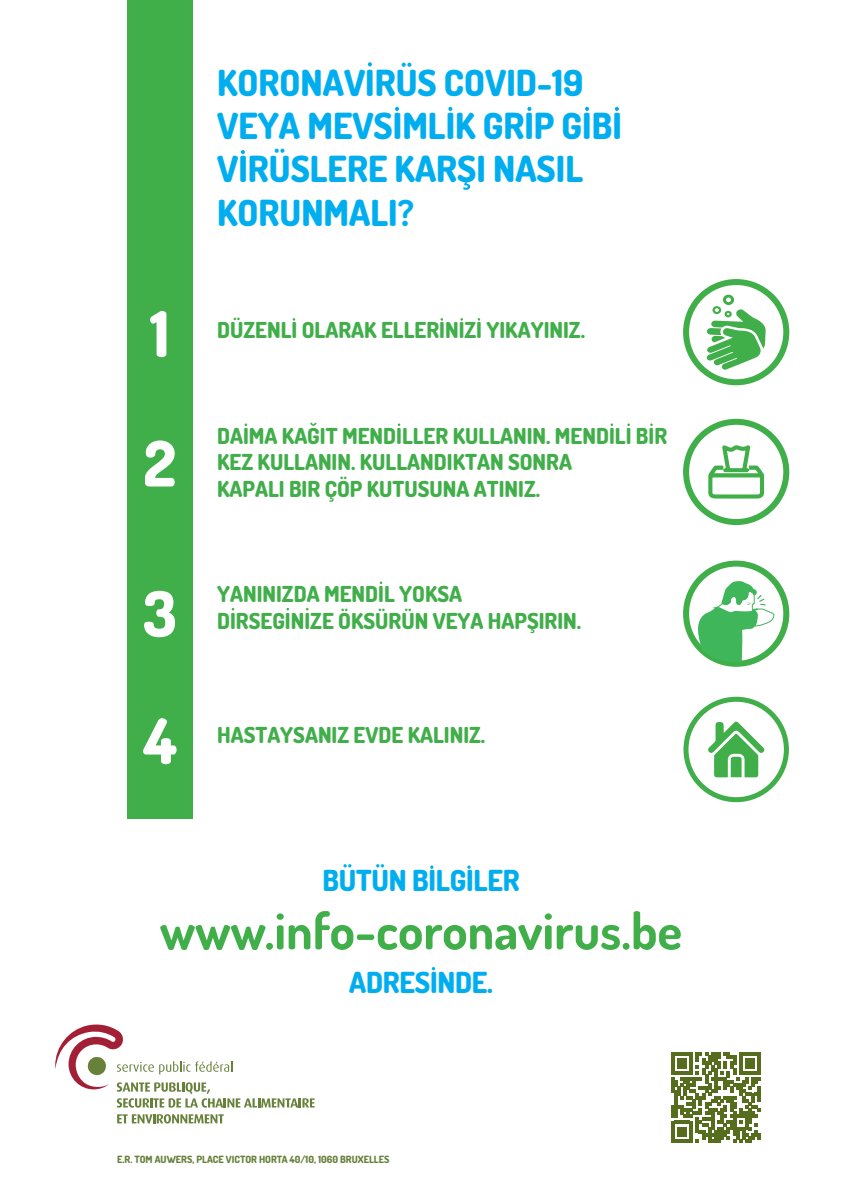
<style>
.page{position:relative;width:842px;height:1191px;background:#fff}
.page>*{position:absolute;margin:0;border:0;box-sizing:border-box;transform-origin:0 0}
.t1{font:800 63px/129.3px "Dosis";color:#fff}
.t2{font:700 51px "Dosis";color:#40ae49}
.t3{font:800 36px/43.2px "Dosis";color:#00aeef}
.t4{font:800 29px "Dosis";letter-spacing:-.01em;color:#00aeef}
.t5{font:800 22px/26.4px "Dosis";color:#40ae49}
.t6{font:800 10px "Dosis";color:#67813b}
</style>
<div class="page">
<div style="left:127px;top:0;width:65px;height:818px;background:#40ae49"></div>
<svg style="left:706px;top:295px;width:60px;height:75px"></svg>
<div style="left:683px;top:279px;width:106px;height:106px;border:6px solid #40ae49;border-radius:50%"></div>
<svg style="left:708px;top:445px;width:57px;height:54px"></svg>
<div style="left:683px;top:419px;width:106px;height:106px;border:6px solid #40ae49;border-radius:50%"></div>
<svg style="left:708px;top:721px;width:57px;height:56px"></svg>
<div style="left:683px;top:696px;width:106px;height:106px;border:5px solid #40ae49;border-radius:50%"></div>
<svg style="left:671px;top:1052px;width:90px;height:90px"></svg>
<div style="left:683px;top:560px;width:106px;height:107px;border:6px solid #40ae49;border-radius:50%"></div>
<svg style="left:698px;top:560px;width:77px;height:103px"></svg>
<svg style="left:55px;top:1024px;width:260px;height:83px"></svg>
<svg style="left:117px;top:1114px;width:107px;height:9px"></svg>
<svg style="left:395px;top:107px;width:4px;height:4px"></svg>
<svg style="left:448px;top:107px;width:4px;height:4px"></svg>
<svg style="left:527px;top:107px;width:4px;height:4px"></svg>
<svg style="left:585px;top:107px;width:4px;height:4px"></svg>
<svg style="left:615px;top:107px;width:4px;height:4px"></svg>
<svg style="left:241px;top:150px;width:4px;height:4px"></svg>
<svg style="left:368px;top:62px;width:4px;height:4px"></svg>
<svg style="left:467px;top:865px;width:4px;height:4px"></svg>
<svg style="left:463px;top:182px;width:7px;height:8px"></svg>
<svg style="left:530px;top:629px;width:4px;height:4px"></svg>
<h1 class="t1" style="left:144px;top:268px;width:34px">1<br>2</h1>
<h1 class="t1" style="left:143px;top:549px;width:35px;line-height:127.3px">3<br>4</h1>
<h3 class="t3" style="left:217px;top:60px;width:406px">KORONAVIRÜS COVID-19<br>VEYA MEVSIMLIK GRIP GIBI<br>VIRÜSLERE KARSI NASIL<br>KORUNMALI?</h3>
<p class="t5" style="left:217px;top:317px;width:369px">DÜZENLI OLARAK ELLERINIZI YIKAYINIZ.</p>
<p class="t5" style="left:217px;top:422px;width:452px">DAIMA KAĞIT MENDILLER KULLANIN. MENDILI BIR<br>KEZ KULLANIN. KULLANDIKTAN SONRA<br>KAPALI BIR ÇÖP KUTUSUNA ATINIZ.</p>
<p class="t5" style="left:217px;top:581px;width:366px">YANINIZDA MENDIL YOKSA<br>DIRSEGINIZE ÖKSÜRÜN VEYA HAPSIRIN.</p>
<p class="t5" style="left:217px;top:721px;width:270px">HASTAYSANIZ EVDE KALINIZ.</p>
<h3 class="t4" style="left:323px;top:862px;width:199px">BÜTÜN BILGILER</h3>
<h2 class="t2" style="left:160px;top:898px;width:524px">www.info-coronavirus.be</h2>
<h3 class="t4" style="left:349px;top:964px;width:145px">ADRESINDE.</h3>
<p class="t6" style="left:117px;top:1153px;width:274px">E.R. TOM AUWERS, PLACE VICTOR HORTA 40/10, 1060 BRUXELLES</p>
</div>
